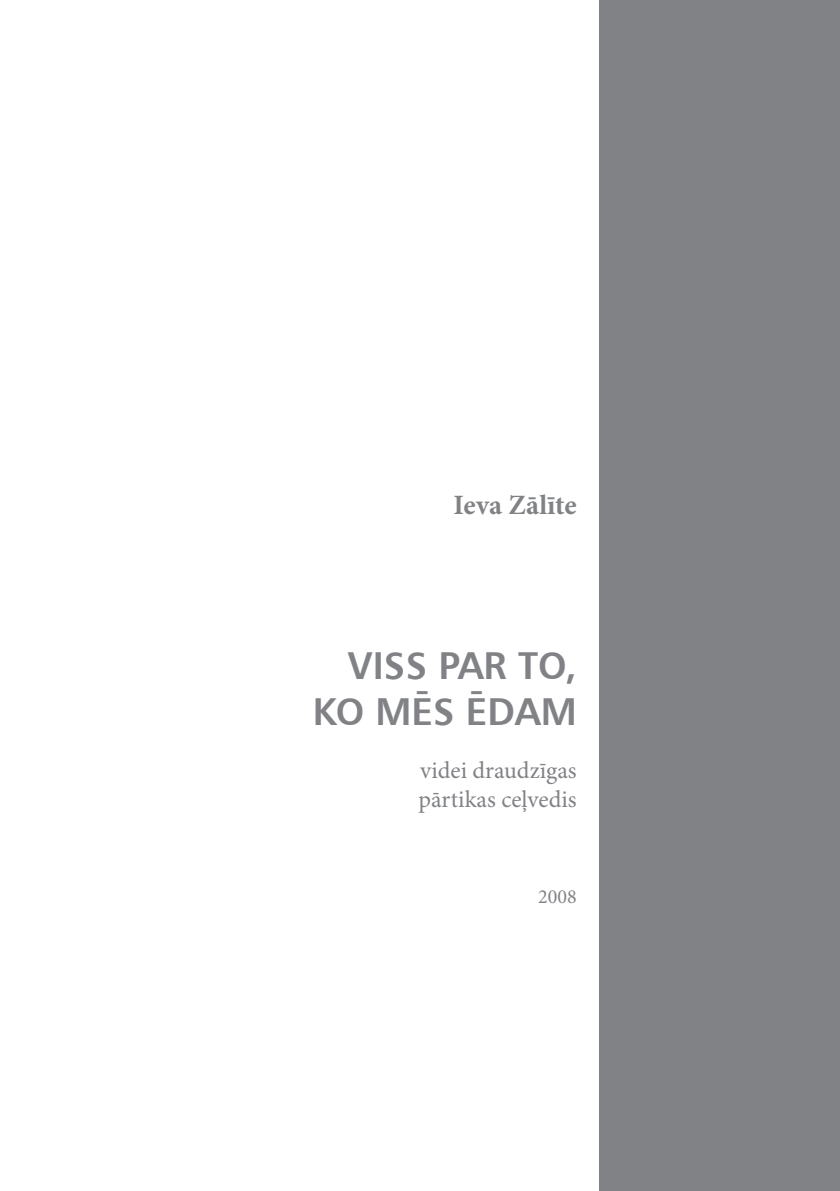
<style>
.page{position:relative;width:840px;height:1191px;background:#fff}
.page>*{position:absolute;margin:0;border:0;box-sizing:border-box;transform-origin:0 0}
.t1{font:38px/45.6px "Humanist 777 TL Bold B";color:#808285;text-align:right}
.t2{font:700 28px "Minion Pro";color:#808285}
.t3{font:24px/28.8px "Minion Pro";color:#808285}
.t4{font:20px "Minion Pro";color:#808285}
</style>
<div class="page">
<div style="left:599px;top:0;width:240px;height:1191px;background:#808285"></div>
<p class="t2" style="left:453px;top:488px;width:125px">Ieva Zālīte</p>
<h1 class="t1" style="left:312px;top:642px;width:265px">VISS PAR TO,<br>KO MĒS ĒDAM</h1>
<p class="t3" style="left:418px;top:756px;width:160px">videi draudzīgas pārtikas ceļvedis</p>
<p class="t4" style="left:538px;top:884px;width:40px">2008</p>
</div>
